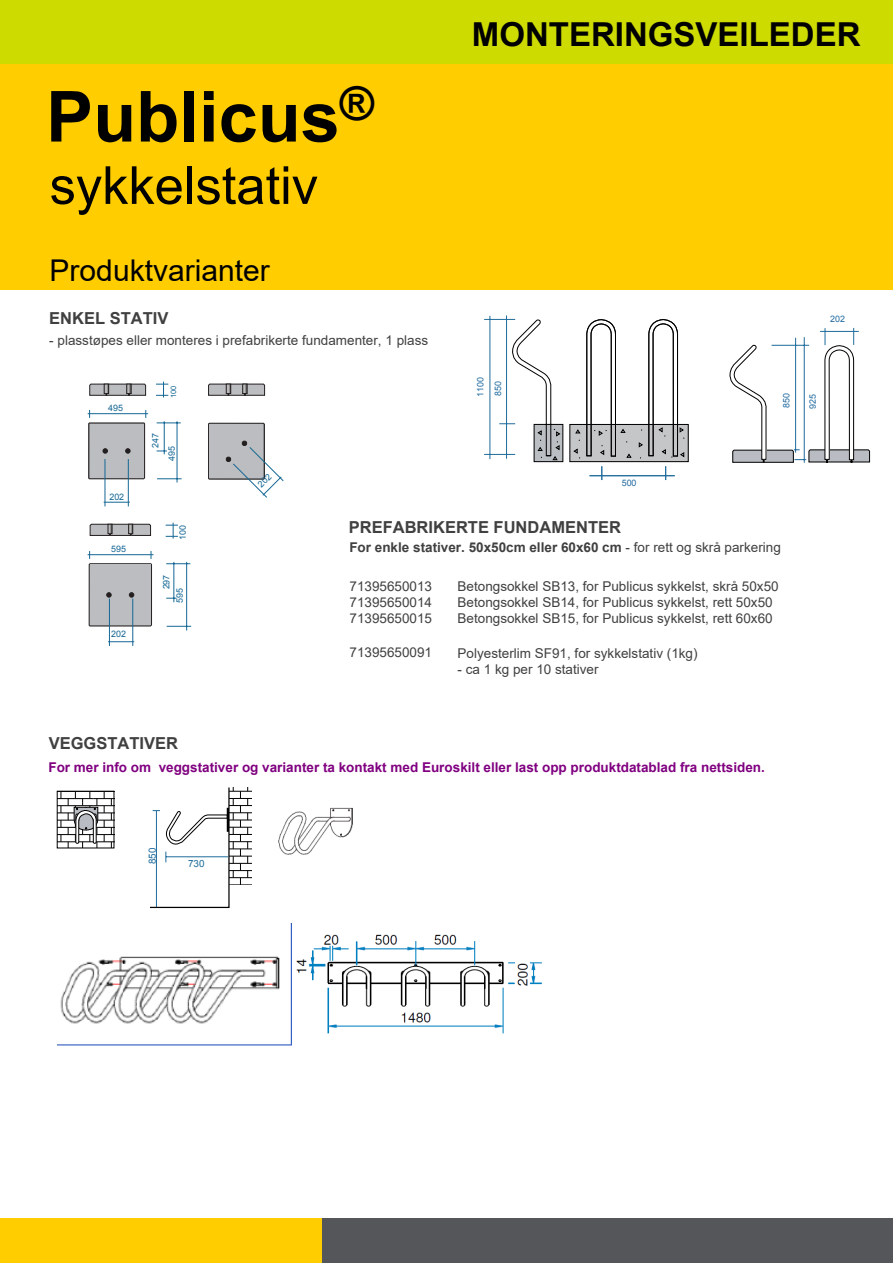
<style>
.page{position:relative;width:893px;height:1263px;background:#fff}
.page>*{position:absolute;margin:0;border:0;box-sizing:border-box;transform-origin:0 0}
.t1{font:700 70.5px "Arial";color:#000}
.t2{font:52.5px "Arial";color:#000}
.t3{font:700 33px "Arial";color:#000}
.t4{font:30px "Arial";color:#000}
.t5{font:700 16.5px "Arial";color:#404040}
.t6{font:13.5px "Arial";color:#404040}
.t7{font:700 13.5px "Arial";color:#800080}
.t8{font:13.5px "Arial";color:#404040}
.t9{font:700 13.5px "Arial";color:#404040}
.t10{font:9.9px "Arial";color:#1f6b9b}
.t11{font:8.85px "Arial";color:#156795}
.t12{font:8.85px/17.7px "Arial";color:#226ba0}
.t13{font:7.5px "Arial";color:#156795}
.s1{font-style:inherit}
.s2{font-weight:400}
</style>
<div class="page">
<div style="left:0;top:0;width:893px;height:64px;background:#cddb00"></div>
<div style="left:0;top:1218px;width:322px;height:45px;background:#ffcd00"></div>
<div style="left:322px;top:1218px;width:571px;height:45px;background:#54565a"></div>
<div style="left:0;top:64px;width:893px;height:225px;background:#ffcd00"></div>
<svg style="left:208px;top:383px;width:57px;height:13px"></svg>
<div style="left:242px;top:384px;width:5px;height:10px;border:1px solid #231f20"></div>
<svg style="left:89px;top:383px;width:57px;height:13px"></svg>
<svg style="left:156px;top:382px;width:12px;height:15px"></svg>
<hr style="left:88px;top:413px;width:60px;height:1px;background:#156795">
<div style="left:126px;top:384px;width:5px;height:10px;border:1px solid #231f20"></div>
<svg style="left:88px;top:410px;width:59px;height:69px"></svg>
<svg style="left:157px;top:478px;width:25px;height:1px"></svg>
<hr style="left:177px;top:421px;width:1px;height:61px;background:#156795">
<svg style="left:157px;top:423px;width:24px;height:1px"></svg>
<hr style="left:164px;top:421px;width:1px;height:33px;background:#156795">
<hr style="left:128px;top:459px;width:1px;height:47px;background:#156795">
<hr style="left:105px;top:459px;width:1px;height:47px;background:#156795">
<svg style="left:104px;top:502px;width:26px;height:1px"></svg>
<svg style="left:89px;top:524px;width:62px;height:12px"></svg>
<svg style="left:166px;top:523px;width:12px;height:15px"></svg>
<hr style="left:88px;top:554px;width:65px;height:1px;background:#156795">
<div style="left:128px;top:524px;width:5px;height:10px;border:1px solid #231f20"></div>
<svg style="left:89px;top:551px;width:63px;height:75px;background:#babdc0"></svg>
<svg style="left:167px;top:626px;width:24px;height:1px"></svg>
<hr style="left:186px;top:562px;width:1px;height:68px;background:#156795">
<svg style="left:166px;top:563px;width:24px;height:1px"></svg>
<hr style="left:174px;top:562px;width:1px;height:40px;background:#156795">
<hr style="left:133px;top:599px;width:1px;height:47px;background:#156795">
<hr style="left:109px;top:599px;width:1px;height:47px;background:#156795">
<svg style="left:108px;top:641px;width:26px;height:1px"></svg>
<hr style="left:484px;top:454px;width:31px;height:1px;background:#1f6b9b">
<hr style="left:484px;top:319px;width:31px;height:1px;background:#1f6b9b">
<hr style="left:506px;top:315px;width:1px;height:144px;background:#1f6b9b">
<hr style="left:490px;top:316px;width:1px;height:143px;background:#1f6b9b">
<svg style="left:499px;top:319px;width:185px;height:161px"></svg>
<svg style="left:729px;top:328px;width:141px;height:135px"></svg>
<img style="left:278px;top:807px;width:75px;height:48px">
<img style="left:297px;top:934px;width:245px;height:100px">
<svg style="left:59px;top:802px;width:9px;height:44px"></svg>
<svg style="left:59px;top:793px;width:9px;height:9px"></svg>
<hr style="left:57px;top:805px;width:36px;height:1px;background:#000">
<hr style="left:57px;top:813px;width:36px;height:1px;background:#000">
<hr style="left:57px;top:820px;width:36px;height:1px;background:#000">
<hr style="left:57px;top:827px;width:36px;height:1px;background:#000">
<hr style="left:57px;top:834px;width:36px;height:1px;background:#000">
<hr style="left:57px;top:841px;width:36px;height:1px;background:#000">
<hr style="left:57px;top:798px;width:36px;height:1px;background:#000">
<div style="left:57px;top:791px;width:57px;height:57px;border:1px solid #000"></div>
<svg style="left:68px;top:791px;width:46px;height:57px"></svg>
<svg style="left:150px;top:787px;width:101px;height:122px"></svg>
<hr style="left:166px;top:856px;width:62px;height:1px;background:#1f6b9b">
<img style="left:57px;top:923px;width:234px;height:123px">
<svg style="left:208px;top:422px;width:76px;height:76px"></svg>
<h1 class="t1" style="left:46px;top:67px;width:330px">Publicus<sup>®</sup></h1>
<h2 class="t2" style="left:50px;top:149px;width:270px">sykkelstativ</h2>
<h3 class="t4" style="left:50px;top:249px;width:222px">Produktvarianter</h3>
<p class="t5" style="left:49px;top:307px;width:121px">ENKEL STATIV</p>
<p class="t8" style="left:49px;top:331px;width:380px">- plasstøpes eller monteres i prefabrikerte fundamenter<span class="s1">, 1 plas</span>s</p>
<p class="t11" style="left:108px;top:402px;width:16px">495</p>
<p class="t11" style="left:109px;top:491px;width:16px">202</p>
<p class="t13" style="left:168px;top:398px;width:14px;rotate:-90deg">100</p>
<p class="t11" style="left:150px;top:448px;width:16px;rotate:-90deg">247</p>
<p class="t11" style="left:166px;top:461px;width:16px;rotate:-90deg">495</p>
<h3 class="t3" style="left:472px;top:11px;width:390px">MONTERINGSVEILEDER</h3>
<p class="t12" style="left:471px;top:397px;width:21px;rotate:-90deg">1100<br>850</p>
<p class="t12" style="left:622px;top:474px;width:16px">500</p>
<p class="t12" style="left:830px;top:310px;width:16px">202</p>
<p class="t12" style="left:777px;top:408px;width:16px;rotate:-90deg">850</p>
<p class="t12" style="left:804px;top:409px;width:16px;rotate:-90deg">925</p>
<p class="t11" style="left:111px;top:543px;width:16px">595</p>
<p class="t11" style="left:111px;top:628px;width:16px">202</p>
<p class="t11" style="left:177px;top:540px;width:16px;rotate:-90deg">100</p>
<p class="t11" style="left:161px;top:589px;width:16px;rotate:-90deg">297</p>
<p class="t11" style="left:174px;top:603px;width:16px;rotate:-90deg">595</p>
<p class="t5" style="left:49px;top:731px;width:131px">VEGGSTATIVER</p>
<p class="t5" style="left:349px;top:515px;width:274px">PREFABRIKERTE FUNDAMENTER</p>
<p class="t9" style="left:349px;top:538px;width:433px">For enkle stativer. 50x50cm eller 60x60 cm <span class="s2">- for rett og skrå parkering</span></p>
<p class="t6" style="left:350px;top:576px;width:84px">71395650013</p>
<p class="t6" style="left:458px;top:576px;width:323px">Betongsokkel SB13, for Publicus sykkelst, skrå 50x50</p>
<p class="t6" style="left:350px;top:593px;width:84px">71395650014</p>
<p class="t6" style="left:458px;top:593px;width:317px">Betongsokkel SB14, for Publicus sykkelst, rett 50x50</p>
<p class="t6" style="left:350px;top:609px;width:84px">71395650015</p>
<p class="t6" style="left:458px;top:609px;width:317px">Betongsokkel SB15, for Publicus sykkelst, rett 60x60</p>
<p class="t6" style="left:350px;top:643px;width:84px">71395650091</p>
<p class="t6" style="left:458px;top:644px;width:242px">Polyesterlim SF91, for sykkelstativ (1kg)</p>
<p class="t8" style="left:458px;top:660px;width:143px">- ca 1 kg per 10 stativer</p>
<p class="t7" style="left:48px;top:757px;width:718px"><span class="s1">For mer info om veggstativer</span> og varianter <span class="s1">ta kontakt med Euroskilt</span> eller last opp produktdatablad fra nettsiden<span class="s1">.</span></p>
<p class="t10" style="left:146px;top:864px;width:18px;rotate:-90deg">850</p>
<p class="t10" style="left:188px;top:857px;width:18px">730</p>
</div>
